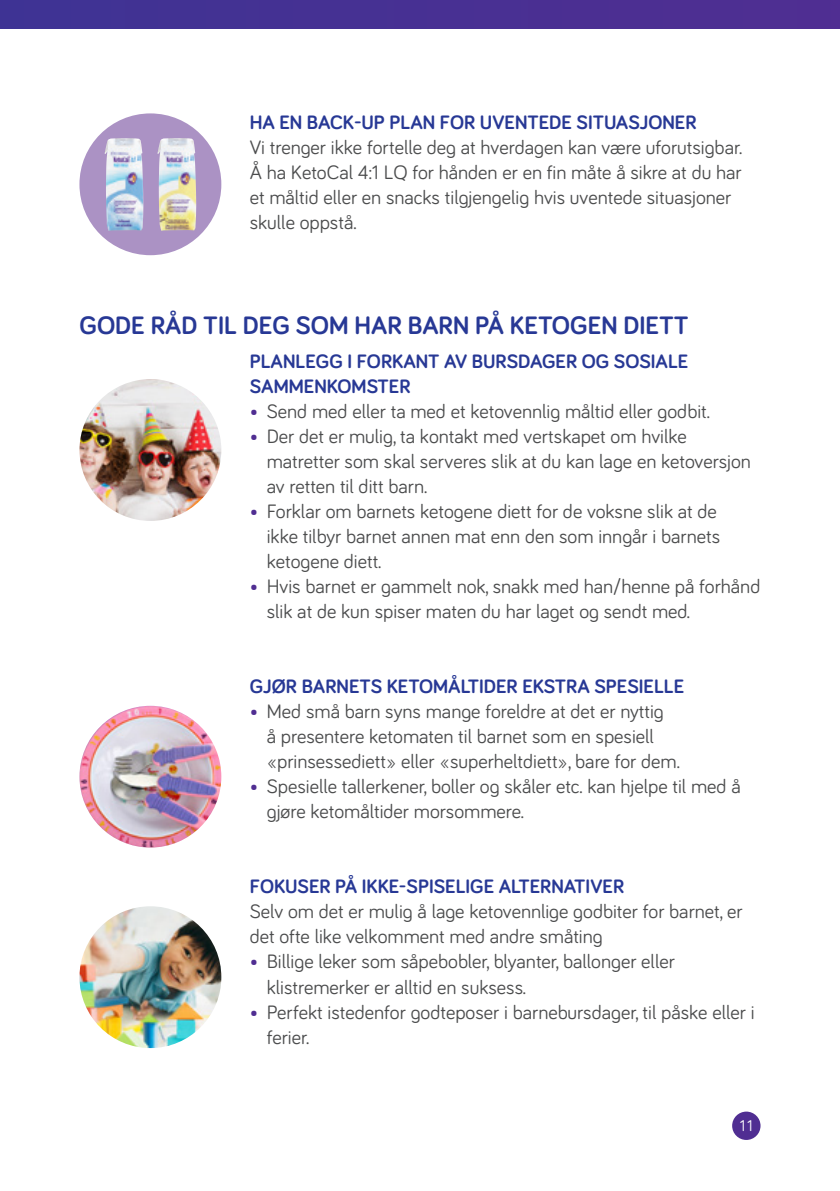
<style>
.page{position:relative;width:840px;height:1191px;background:#fff}
.page>*{position:absolute;margin:0;border:0;box-sizing:border-box;transform-origin:0 0}
.Mindre_tittel{font:700 26px "Bariol";color:#273895}
.Brødtekst{font:20px/25px "Bariol";color:#4b4c4d}
.Mellomtittel{font:700 20px/25px "Bariol";color:#273895}
.t1{font:16px "Bariol";color:#fff}
.s1{color:#502e92}
</style>
<div class="page">
<img style="left:79px;top:706px;width:142px;height:141px;border-radius:71px">
<img style="left:79px;top:379px;width:142px;height:142px;border-radius:71px">
<div style="left:79px;top:113px;width:142px;height:142px;background:#ab92c4;border-radius:50%"></div>
<img style="left:104px;top:138px;width:39px;height:93px">
<img style="left:157px;top:138px;width:39px;height:93px">
<img style="left:79px;top:906px;width:142px;height:142px;border-radius:71px">
<div style="left:0;top:0;width:839px;height:28px;background:#473093"></div>
<div style="left:731px;top:1111px;width:29px;height:29px;background:#502e92;border-radius:50%"></div>
<p class="Mellomtittel" style="left:249px;top:109px;width:448px">HA EN BACK-UP PLAN FOR UVENTEDE SITUASJONER</p>
<p class="Brødtekst" style="left:249px;top:134px;width:493px">Vi trenger ikke fortelle deg at hverdagen kan være uforutsigbar.<br>Å ha KetoCal 4:1 LQ for hånden er en fin måte å sikre at du har et måltid eller en snacks tilgjengelig hvis uventede situasjoner skulle oppstå.</p>
<p class="Mindre_tittel" style="left:79px;top:307px;width:610px">GODE RÅD TIL DEG SOM HAR BARN PÅ KETOGEN DIETT</p>
<p class="Mellomtittel" style="left:249px;top:348px;width:440px">PLANLEGG I FORKANT AV BURSDAGER OG SOSIALE<br>SAMMENKOMSTER</p>
<p class="Brødtekst" style="left:249px;top:398px;width:461px"><span class="s1">•</span> Send med eller ta med et ketovennlig måltid eller godbit.</p>
<p class="Brødtekst" style="left:266px;top:423px;width:485px;text-indent:-17px"><span class="s1">•</span> Der det er mulig, ta kontakt med vertskapet om hvilke matretter som skal serveres slik at du kan lage en ketoversjon av retten til ditt barn.</p>
<p class="Brødtekst" style="left:266px;top:498px;width:454px;text-indent:-17px"><span class="s1">•</span> Forklar om barnets ketogene diett for de voksne slik at de ikke tilbyr barnet annen mat enn den som inngår i barnets ketogene diett.</p>
<p class="Brødtekst" style="left:266px;top:573px;width:495px;text-indent:-17px"><span class="s1">•</span> Hvis barnet er gammelt nok, snakk med han/henne på forhånd slik at de kun spiser maten du har laget og sendt med.</p>
<p class="Mellomtittel" style="left:249px;top:673px;width:435px">GJØR BARNETS KETOMÅLTIDER EKSTRA SPESIELLE</p>
<p class="Brødtekst" style="left:266px;top:698px;width:414px;text-indent:-17px"><span class="s1">•</span> Med små barn syns mange foreldre at det er nyttig<br>å presentere ketomaten til barnet som en spesiell «prinsessediett» eller «superheltdiett», bare for dem.</p>
<p class="Brødtekst" style="left:266px;top:773px;width:475px;text-indent:-17px"><span class="s1">•</span> Spesielle tallerkener, boller og skåler etc. kan hjelpe til med å gjøre ketomåltider morsommere.</p>
<p class="Mellomtittel" style="left:249px;top:873px;width:376px">FOKUSER PÅ IKKE-SPISELIGE ALTERNATIVER</p>
<p class="Brødtekst" style="left:249px;top:898px;width:494px">Selv om det er mulig å lage ketovennlige godbiter for barnet, er det ofte like velkomment med andre småting</p>
<p class="Brødtekst" style="left:266px;top:948px;width:409px;text-indent:-17px"><span class="s1">•</span> Billige leker som såpebobler, blyanter, ballonger eller klistremerker er alltid en suksess.</p>
<p class="Brødtekst" style="left:266px;top:998px;width:489px;text-indent:-17px"><span class="s1">•</span> Perfekt istedenfor godteposer i barnebursdager, til påske eller i ferier.</p>
<p class="t1" style="left:739px;top:1114px;width:14px">11</p>
</div>
